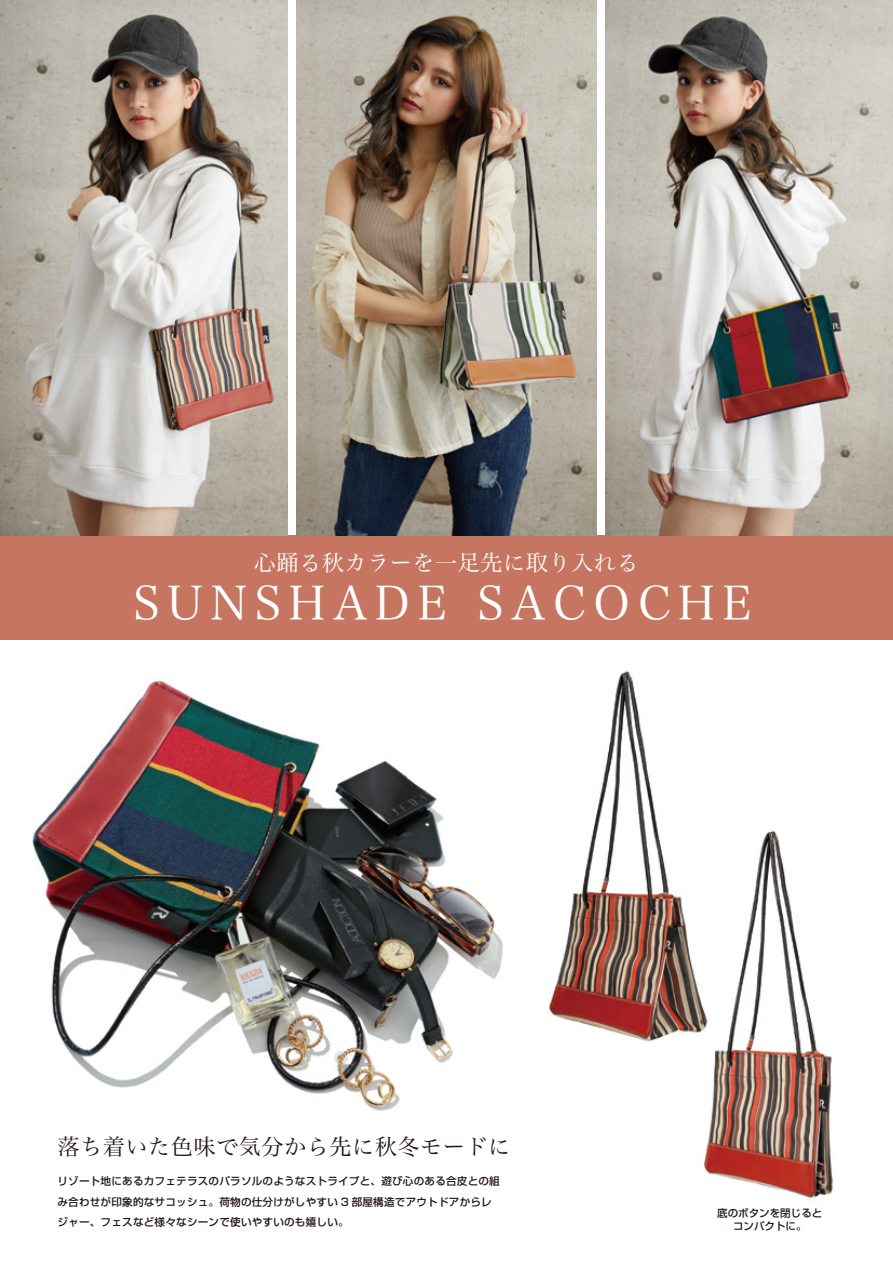
<style>
.page{position:relative;width:893px;height:1263px;background:#fff}
.page>*{position:absolute;margin:0;border:0;box-sizing:border-box;transform-origin:0 0}
.t1{font:46.5px "Hira Min Pro W3";letter-spacing:.16em;color:#fff}
.t2{font:22.2px "Hira Min Pro W3";letter-spacing:.02em;color:#221815}
.t3{font:22.2px "Hira Min Pro W3";letter-spacing:.02em;color:#fff}
.t4{font:500 10.65px/20.4px "Shin Go Pro";letter-spacing:.02em;color:#221815}
.t5{font:500 10.5px/12.6px "Shin Go Pro";color:#221815;text-align:center}
</style>
<div class="page">
<div style="left:0;top:535px;width:893px;height:105px;background:#c67560"></div>
<img style="left:0;top:0;width:288px;height:535px">
<img style="left:32px;top:680px;width:471px;height:431px">
<img style="left:296px;top:0;width:301px;height:535px">
<img style="left:605px;top:0;width:288px;height:535px">
<img style="left:704px;top:1050px;width:129px;height:149px">
<img style="left:548px;top:671px;width:276px;height:379px">
<h2 class="t3" style="left:254px;top:544px;width:386px">心踊る秋カラーを一足先に取り入れる</h2>
<h1 class="t1" style="left:134px;top:564px;width:620px">SUNSHADE SACOCHE</h1>
<h2 class="t2" style="left:58px;top:1128px;width:454px">落ち着いた色味で気分から先に秋冬モードに</h2>
<p class="t4" style="left:57px;top:1170px;width:444px">リゾート地にあるカフェテラスのパラソルのようなストライプと、遊び心のある合皮との組み合わせが印象的なサコッシュ。荷物の仕分けがしやすい 3 部屋構造でアウトドアからレジャー、フェスなど様々なシーンで使いやすいのも嬉しい。</p>
<p class="t5" style="left:717px;top:1205px;width:106px">底のボタンを閉じるとコンパクトに。</p>
</div>
